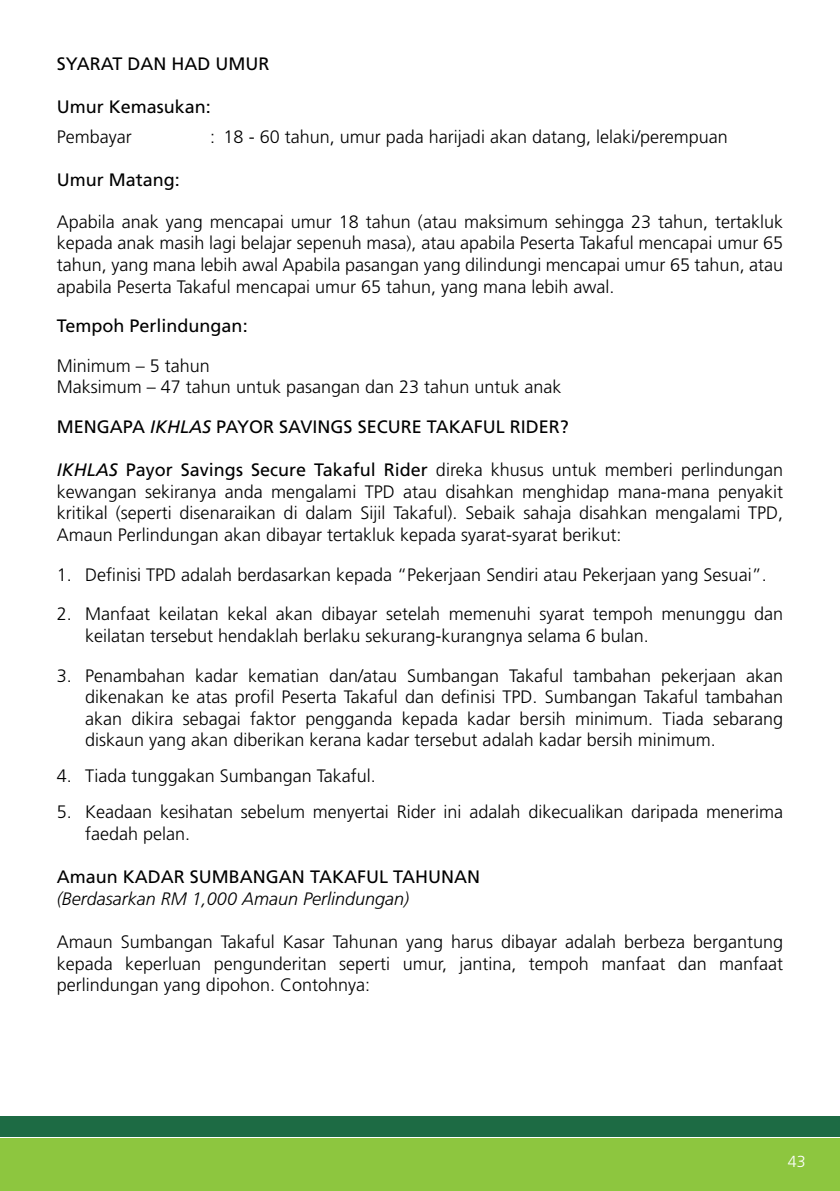
<style>
.page{position:relative;width:840px;height:1191px;background:#fff}
.page>*{position:absolute;margin:0;border:0;box-sizing:border-box;transform-origin:0 0}
.t1{font:300 18px/21.6px "Frutiger LT Std";color:#000;text-align:justify}
.t2{font:18px "Frutiger LT Std";color:#000}
.t3{font:italic 300 18px "Frutiger LT Std";color:#000}
.t4{font:300 16px "Frutiger LT Std";color:#fff}
.s1{font-style:italic}
.s2{font-weight:400;font-style:italic}
.s3{font-weight:400}
</style>
<div class="page">
<div style="left:0;top:1116px;width:839px;height:20px;background:#1d6b44"></div>
<div style="left:0;top:1138px;width:839px;height:53px;background:#8dc63f"></div>
<p class="t2" style="left:57px;top:53px;width:214px">SYARAT DAN HAD UMUR</p>
<p class="t2" style="left:57px;top:97px;width:156px">Umur Kemasukan:</p>
<p class="t1" style="left:57px;top:126px;width:76px">Pembayar</p>
<p class="t1" style="left:210px;top:126px;width:519px">: 18 - 60 tahun, umur pada harijadi akan datang, lelaki/perempuan</p>
<p class="t2" style="left:57px;top:169px;width:125px">Umur Matang:</p>
<p class="t1" style="left:57px;top:211px;width:727px">Apabila anak yang mencapai umur 18 tahun (atau maksimum sehingga 23 tahun, tertakluk kepada anak masih lagi belajar sepenuh masa), atau apabila Peserta Takaful mencapai umur 65 tahun, yang mana lebih awal Apabila pasangan yang dilindungi mencapai umur 65 tahun, atau apabila Peserta Takaful mencapai umur 65 tahun, yang mana lebih awal.</p>
<p class="t2" style="left:57px;top:315px;width:192px">Tempoh Perlindungan:</p>
<p class="t1" style="left:57px;top:355px;width:506px">Minimum – 5 tahun<br>Maksimum – 47 tahun untuk pasangan dan 23 tahun untuk anak</p>
<p class="t2" style="left:57px;top:416px;width:513px">MENGAPA <span class="s1">IKHLAS</span> PAYOR SAVINGS SECURE TAKAFUL RIDER?</p>
<p class="t1" style="left:57px;top:459px;width:727px"><span class="s2">IKHLAS</span> <span class="s3">Payor Savings Secure Takaful Rider</span> direka khusus untuk memberi perlindungan kewangan sekiranya anda mengalami TPD atau disahkan menghidap mana-mana penyakit kritikal (seperti disenaraikan di dalam Sijil Takaful). Sebaik sahaja disahkan mengalami TPD, Amaun Perlindungan akan dibayar tertakluk kepada syarat-syarat berikut:</p>
<p class="t1" style="left:57px;top:564px;width:711px">1. Definisi TPD adalah berdasarkan kepada “Pekerjaan Sendiri atau Pekerjaan yang Sesuai”.</p>
<p class="t1" style="left:85px;top:603px;width:699px;text-indent:-28px">2. Manfaat keilatan kekal akan dibayar setelah memenuhi syarat tempoh menunggu dan keilatan tersebut hendaklah berlaku sekurang-kurangnya selama 6 bulan.</p>
<p class="t1" style="left:85px;top:665px;width:699px;text-indent:-28px">3. Penambahan kadar kematian dan/atau Sumbangan Takaful tambahan pekerjaan akan dikenakan ke atas profil Peserta Takaful dan definisi TPD. Sumbangan Takaful tambahan akan dikira sebagai faktor pengganda kepada kadar bersih minimum. Tiada sebarang diskaun yang akan diberikan kerana kadar tersebut adalah kadar bersih minimum.</p>
<p class="t1" style="left:57px;top:765px;width:320px">4. Tiada tunggakan Sumbangan Takaful.</p>
<p class="t1" style="left:85px;top:801px;width:699px;text-indent:-28px">5. Keadaan kesihatan sebelum menyertai Rider ini adalah dikecualikan daripada menerima faedah pelan.</p>
<p class="t2" style="left:57px;top:866px;width:424px">Amaun KADAR SUMBANGAN TAKAFUL TAHUNAN</p>
<p class="t3" style="left:57px;top:888px;width:354px">(Berdasarkan RM 1,000 Amaun Perlindungan)</p>
<p class="t1" style="left:57px;top:931px;width:727px">Amaun Sumbangan Takaful Kasar Tahunan yang harus dibayar adalah berbeza bergantung kepada keperluan pengunderitan seperti umur, jantina, tempoh manfaat dan manfaat perlindungan yang dipohon. Contohnya:</p>
<p class="t4" style="left:787px;top:1152px;width:19px">43</p>
</div>
